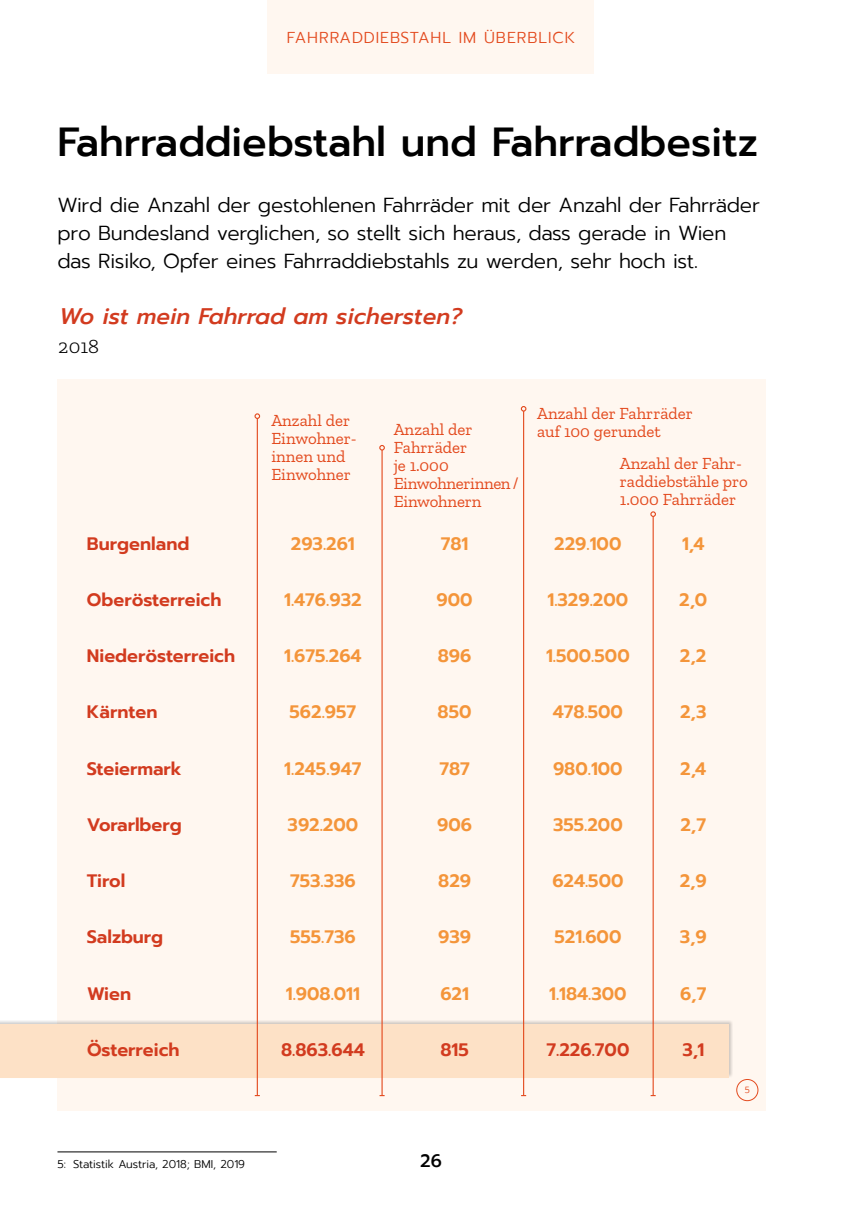
<style>
.page{position:relative;width:862px;height:1212px;background:#fff}
.page>*{position:absolute;margin:0;border:0;box-sizing:border-box;transform-origin:0 0}
.t1{font:500 40.5px "Prompt";color:#000}
.t2{font:italic 500 22.5px "Prompt";letter-spacing:.005em;color:#d23b1f}
.t3{font:300 20.25px/28.1px "Prompt";letter-spacing:-.01em;color:#000}
.t4{font:300 20.25px "Zilla Slab";color:#000}
.t5{font:600 18px "Prompt";color:#f4953a}
.t6{font:600 18px "Prompt";color:#d23b1f}
.t7{font:500 18px "Prompt";color:#000}
.t8{font:16.88px/18px "Zilla Slab";color:#e34a1e}
.t9{font:300 15.75px "Prompt";letter-spacing:.06em;color:#e34a1e}
.t10{font:300 11.25px "Prompt";color:#000}
.t11{font:300 9px "Prompt";color:#e34a1e}
</style>
<div class="page">
<div style="left:57px;top:379px;width:708px;height:731px;background:#fff7f0"></div>
<hr style="left:57px;top:1151px;width:219px;height:1px;background:#000">
<div style="left:267px;top:0;width:327px;height:74px;background:#fff7f0"></div>
<div style="left:736px;top:1079px;width:21px;height:22px;border:1px solid #e34a1e;border-radius:50%"></div>
<div style="left:0;top:1020px;width:732px;height:58px;background:#000;opacity:.2"></div>
<div style="left:0;top:1024px;width:728px;height:53px;background:#fde1c6"></div>
<hr style="left:256px;top:418px;width:2px;height:677px;background:#e34a1e">
<svg style="left:254px;top:413px;width:6px;height:6px"></svg>
<hr style="left:381px;top:450px;width:1px;height:645px;background:#e34a1e">
<svg style="left:379px;top:445px;width:5px;height:5px"></svg>
<hr style="left:522px;top:411px;width:2px;height:684px;background:#e34a1e">
<svg style="left:520px;top:406px;width:6px;height:6px"></svg>
<hr style="left:652px;top:516px;width:1px;height:579px;background:#e34a1e">
<svg style="left:650px;top:511px;width:5px;height:6px"></svg>
<p class="t9" style="left:287px;top:26px;width:289px">FAHRRADDIEBSTAHL IM ÜBERBLICK</p>
<h2 class="t1" style="left:57px;top:113px;width:701px">Fahrraddiebstahl und Fahrradbesitz</h2>
<p class="t3" style="left:57px;top:191px;width:703px">Wird die Anzahl der gestohlenen Fahrräder mit der Anzahl der Fahrräder pro Bundesland verglichen, so stellt sich heraus, dass gerade in Wien das Risiko, Opfer eines Fahrraddiebstahls zu werden, sehr hoch ist.</p>
<h3 class="t2" style="left:59px;top:300px;width:404px">Wo ist mein Fahrrad am sichersten?</h3>
<p class="t4" style="left:58px;top:335px;width:42px">2018</p>
<p class="t8" style="left:271px;top:411px;width:87px">Anzahl der<br>Einwohner&shy;innen und<br>Einwohner</p>
<p class="t8" style="left:393px;top:420px;width:126px">Anzahl der<br>Fahrräder<br>je 1.000<br>Einwohnerinnen /<br>Einwohnern</p>
<p class="t8" style="left:537px;top:405px;width:157px">Anzahl der Fahrräder auf 100 gerundet</p>
<p class="t8" style="left:619px;top:454px;width:129px">Anzahl der Fahr&shy;raddiebstähle pro<br>1.000 Fahrräder</p>
<p class="t6" style="left:87px;top:530px;width:104px">Burgenland</p>
<p class="t5" style="left:291px;top:530px;width:65px">293.261</p>
<p class="t5" style="left:440px;top:530px;width:29px">781</p>
<p class="t5" style="left:554px;top:530px;width:69px">229.100</p>
<p class="t5" style="left:681px;top:530px;width:24px">1,4</p>
<p class="t6" style="left:87px;top:586px;width:136px">Oberösterreich</p>
<p class="t5" style="left:284px;top:586px;width:79px">1.476.932</p>
<p class="t5" style="left:436px;top:586px;width:37px">900</p>
<p class="t5" style="left:547px;top:586px;width:82px">1.329.200</p>
<p class="t5" style="left:678px;top:586px;width:29px">2,0</p>
<p class="t6" style="left:87px;top:642px;width:150px">Niederösterreich</p>
<p class="t5" style="left:284px;top:642px;width:79px">1.675.264</p>
<p class="t5" style="left:437px;top:642px;width:35px">896</p>
<p class="t5" style="left:545px;top:642px;width:85px">1.500.500</p>
<p class="t5" style="left:679px;top:642px;width:28px">2,2</p>
<p class="t6" style="left:87px;top:699px;width:72px">Kärnten</p>
<p class="t5" style="left:289px;top:699px;width:68px">562.957</p>
<p class="t5" style="left:437px;top:699px;width:35px">850</p>
<p class="t5" style="left:552px;top:699px;width:72px">478.500</p>
<p class="t5" style="left:679px;top:699px;width:28px">2,3</p>
<p class="t6" style="left:87px;top:755px;width:96px">Steiermark</p>
<p class="t5" style="left:284px;top:755px;width:79px">1.245.947</p>
<p class="t5" style="left:439px;top:755px;width:32px">787</p>
<p class="t5" style="left:552px;top:755px;width:71px">980.100</p>
<p class="t5" style="left:679px;top:755px;width:27px">2,4</p>
<p class="t6" style="left:87px;top:811px;width:96px">Vorarlberg</p>
<p class="t5" style="left:287px;top:811px;width:72px">392.200</p>
<p class="t5" style="left:437px;top:811px;width:36px">906</p>
<p class="t5" style="left:552px;top:811px;width:71px">355.200</p>
<p class="t5" style="left:680px;top:811px;width:27px">2,7</p>
<p class="t6" style="left:87px;top:867px;width:40px">Tirol</p>
<p class="t5" style="left:290px;top:867px;width:67px">753.336</p>
<p class="t5" style="left:438px;top:867px;width:34px">829</p>
<p class="t5" style="left:552px;top:867px;width:73px">624.500</p>
<p class="t5" style="left:679px;top:867px;width:29px">2,9</p>
<p class="t6" style="left:87px;top:924px;width:78px">Salzburg</p>
<p class="t5" style="left:290px;top:924px;width:67px">555.736</p>
<p class="t5" style="left:438px;top:924px;width:34px">939</p>
<p class="t5" style="left:554px;top:924px;width:68px">521.600</p>
<p class="t5" style="left:679px;top:924px;width:29px">3,9</p>
<p class="t6" style="left:87px;top:980px;width:46px">Wien</p>
<p class="t5" style="left:286px;top:980px;width:76px">1.908.011</p>
<p class="t5" style="left:440px;top:980px;width:30px">621</p>
<p class="t5" style="left:549px;top:980px;width:79px">1.184.300</p>
<p class="t5" style="left:679px;top:980px;width:28px">6,7</p>
<p class="t6" style="left:87px;top:1036px;width:94px">Österreich</p>
<p class="t6" style="left:281px;top:1036px;width:85px">8.863.644</p>
<p class="t6" style="left:440px;top:1036px;width:30px">815</p>
<p class="t6" style="left:546px;top:1036px;width:84px">7.226.700</p>
<p class="t6" style="left:682px;top:1036px;width:23px">3,1</p>
<p class="t10" style="left:57px;top:1156px;width:189px">5: Statistik Austria, 2018; BMI, 2019</p>
<p class="t7" style="left:420px;top:1148px;width:23px">26</p>
<h3 class="t11" style="left:744px;top:1084px;width:7px">5</h3>
</div>
